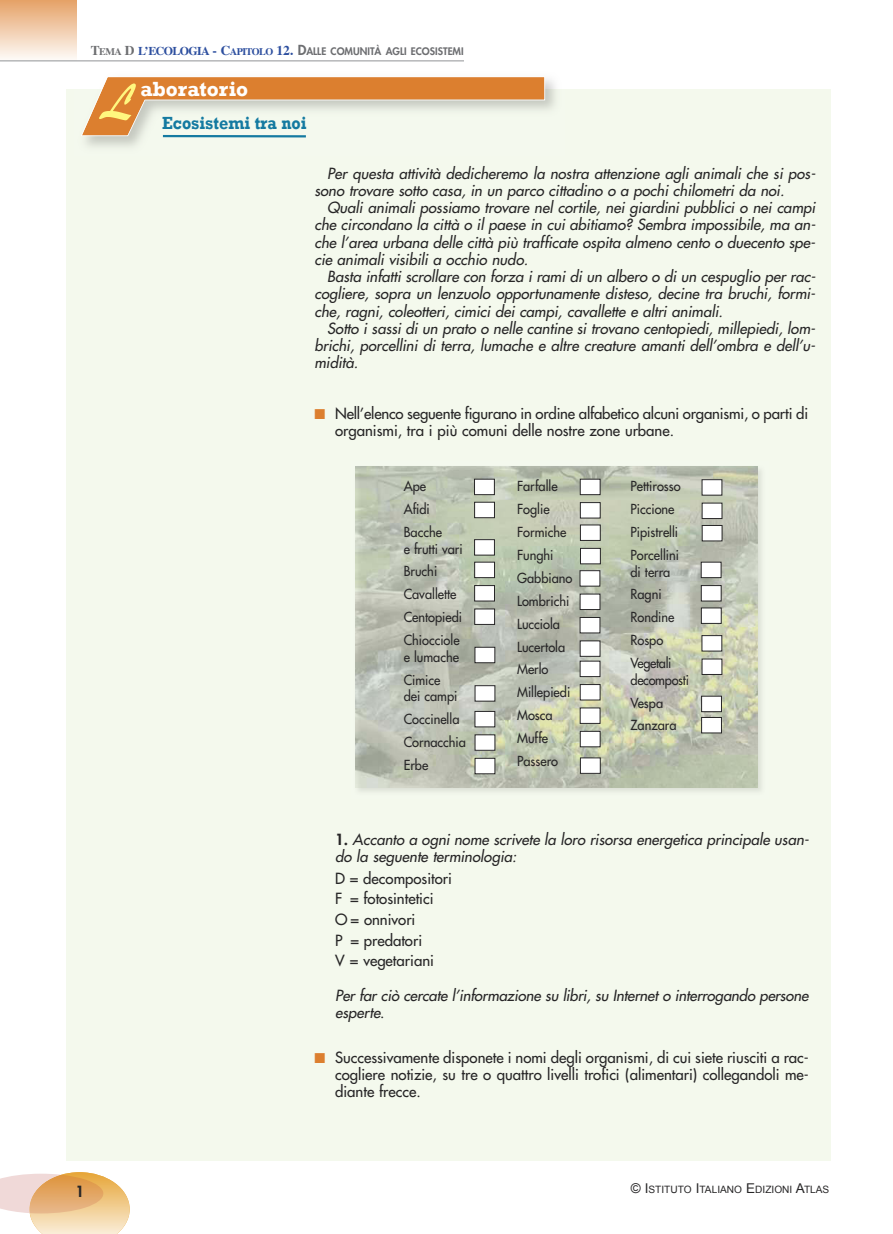
<style>
.page{position:relative;width:893px;height:1234px;background:#fff}
.page>*{position:absolute;margin:0;border:0;box-sizing:border-box;transform-origin:0 0}
.t1{font:54px "Brush Script";color:#fff77f}
.t2{font:700 21px "Rockwell";color:#fff}
.t3{font:700 18px "Rockwell";color:#147aa1;scale:.9 1}
.t4{font:italic 15px/17.2px "Futura";color:#272627}
.t5{font:15px/20.7px "Futura";color:#272627}
.t6{font:800 15px "Futura";color:#272627}
.t7{font:13.5px/23px "Futura";color:#272627;scale:.95 1}
.t8{font:13.5px/23px "Futura";letter-spacing:-.025em;color:#272627;scale:.95 1}
.t9{font:800 10.2px "Futura";color:#6d6e71}
.t10{font:10.2px "Arial";color:#272627}
.s1{font-family:"Times";font-weight:700;font-size:13.5px}
.s2{font-family:"Times";font-weight:700}
.s3{font-family:"Times";font-weight:700;font-size:12px;color:#2d4f9f}
.s4{font-family:"Times";font-weight:700;font-size:13.5px;color:#2d4f9f}
.s5{font-family:"Times";font-weight:700;color:#2d4f9f}
.s6{font-size:13.5px}
.s7{color:#dc7f2f}
.s8{font-weight:800;font-style:normal}
.s9{font-style:normal}
</style>
<div class="page">
<div style="left:66px;top:89px;width:764px;height:1071px;background:#f4f9ed"></div>
<svg style="left:81px;top:77px;width:464px;height:59px"></svg>
<hr style="left:163px;top:135px;width:143px;height:2px;background:#147aa1">
<div style="left:0;top:0;width:77px;height:60px;background:linear-gradient(to bottom,#e5a267,#fdf9f4)"></div>
<hr style="left:0;top:60px;width:464px;height:1px;background:#919396">
<svg style="left:0;top:1172px;width:130px;height:61px"></svg>
<img style="left:30px;top:1174px;width:73px;height:39px">
<img style="left:355px;top:466px;width:407px;height:326px">
<img style="left:356px;top:466px;width:401px;height:320px">
<div style="left:474px;top:479px;width:20px;height:15px;background:#fff"></div>
<div style="left:474px;top:479px;width:21px;height:16px;border:1px solid #272627"></div>
<div style="left:475px;top:502px;width:19px;height:15px;background:#fff"></div>
<div style="left:474px;top:502px;width:21px;height:16px;border:1px solid #272627"></div>
<div style="left:475px;top:539px;width:19px;height:16px;background:#fff"></div>
<div style="left:474px;top:539px;width:21px;height:16px;border:1px solid #272627"></div>
<div style="left:475px;top:562px;width:19px;height:15px;background:#fff"></div>
<div style="left:474px;top:562px;width:21px;height:15px;border:1px solid #272627"></div>
<div style="left:475px;top:585px;width:19px;height:16px;background:#fff"></div>
<div style="left:474px;top:585px;width:21px;height:16px;border:1px solid #272627"></div>
<div style="left:475px;top:609px;width:20px;height:15px;background:#fff"></div>
<div style="left:474px;top:608px;width:21px;height:16px;border:1px solid #272627"></div>
<div style="left:580px;top:479px;width:20px;height:15px;background:#fff"></div>
<div style="left:580px;top:479px;width:20px;height:16px;border:1px solid #272627"></div>
<div style="left:580px;top:502px;width:20px;height:16px;background:#fff"></div>
<div style="left:580px;top:502px;width:20px;height:16px;border:1px solid #272627"></div>
<div style="left:580px;top:525px;width:20px;height:15px;background:#fff"></div>
<div style="left:702px;top:479px;width:20px;height:16px;background:#fff"></div>
<div style="left:702px;top:479px;width:20px;height:16px;border:1px solid #272627"></div>
<div style="left:702px;top:503px;width:20px;height:15px;background:#fff"></div>
<div style="left:702px;top:525px;width:20px;height:16px;background:#fff"></div>
<div style="left:702px;top:525px;width:20px;height:16px;border:1px solid #272627"></div>
<div style="left:701px;top:562px;width:20px;height:15px;background:#fff"></div>
<div style="left:701px;top:585px;width:20px;height:16px;background:#fff"></div>
<div style="left:701px;top:585px;width:20px;height:16px;border:1px solid #272627"></div>
<div style="left:701px;top:608px;width:20px;height:15px;background:#fff"></div>
<div style="left:702px;top:635px;width:20px;height:16px;background:#fff"></div>
<div style="left:702px;top:635px;width:20px;height:16px;border:1px solid #272627"></div>
<div style="left:702px;top:659px;width:20px;height:15px;background:#fff"></div>
<div style="left:702px;top:696px;width:19px;height:15px;background:#fff"></div>
<div style="left:701px;top:695px;width:21px;height:16px;border:1px solid #272627"></div>
<div style="left:702px;top:717px;width:19px;height:15px;background:#fff"></div>
<div style="left:701px;top:717px;width:21px;height:16px;border:1px solid #272627"></div>
<div style="left:580px;top:548px;width:20px;height:15px;background:#fff"></div>
<div style="left:580px;top:548px;width:21px;height:16px;border:1px solid #272627"></div>
<div style="left:580px;top:570px;width:20px;height:16px;background:#fff"></div>
<div style="left:580px;top:570px;width:20px;height:16px;border:1px solid #272627"></div>
<div style="left:580px;top:594px;width:20px;height:15px;background:#fff"></div>
<div style="left:580px;top:617px;width:20px;height:15px;background:#fff"></div>
<div style="left:580px;top:617px;width:20px;height:16px;border:1px solid #272627"></div>
<div style="left:580px;top:640px;width:20px;height:16px;background:#fff"></div>
<div style="left:580px;top:640px;width:20px;height:16px;border:1px solid #272627"></div>
<div style="left:580px;top:661px;width:20px;height:15px;background:#fff"></div>
<div style="left:580px;top:684px;width:20px;height:15px;background:#fff"></div>
<div style="left:580px;top:684px;width:20px;height:16px;border:1px solid #272627"></div>
<div style="left:580px;top:707px;width:20px;height:16px;background:#fff"></div>
<div style="left:580px;top:731px;width:20px;height:15px;background:#fff"></div>
<div style="left:580px;top:731px;width:20px;height:15px;border:1px solid #272627"></div>
<div style="left:580px;top:757px;width:20px;height:16px;background:#fff"></div>
<div style="left:580px;top:757px;width:20px;height:16px;border:1px solid #272627"></div>
<div style="left:475px;top:711px;width:20px;height:15px;background:#fff"></div>
<div style="left:475px;top:711px;width:20px;height:16px;border:1px solid #272627"></div>
<div style="left:475px;top:734px;width:20px;height:16px;background:#fff"></div>
<div style="left:475px;top:734px;width:20px;height:16px;border:1px solid #272627"></div>
<div style="left:475px;top:758px;width:20px;height:15px;background:#fff"></div>
<div style="left:475px;top:758px;width:20px;height:15px;border:1px solid #272627"></div>
<div style="left:475px;top:647px;width:20px;height:15px;background:#fff"></div>
<div style="left:475px;top:647px;width:20px;height:15px;border:1px solid #272627"></div>
<div style="left:475px;top:685px;width:20px;height:16px;background:#fff"></div>
<div style="left:475px;top:685px;width:20px;height:16px;border:1px solid #272627"></div>
<p class="t9" style="left:91px;top:46px;width:374px"><span class="s1">T</span><span class="s2">EMA</span> <span class="s1">D</span> <span class="s3">L’ECOLOGIA</span> <span class="s4">- C</span><span class="s5">APITOLO</span> <span class="s4">12.</span> <span class="s6">D</span>ALLE COMUNITÀ AGLI ECOSISTEMI</p>
<h2 class="t2" style="left:141px;top:76px;width:109px">aboratorio</h2>
<h1 class="t1" style="left:102px;top:71px;width:38px">L</h1>
<p class="t3" style="left:162px;top:112px;width:162px">Ecosistemi tra noi</p>
<p class="t4" style="left:314px;top:165px;width:502px;text-indent:13px">Per questa attività dedicheremo la nostra attenzione agli animali che si pos&shy;sono trovare sotto casa, in un parco cittadino o a pochi chilometri da noi.</p>
<p class="t4" style="left:314px;top:200px;width:502px;text-align:justify;text-indent:13px">Quali animali possiamo trovare nel cortile, nei giardini pubblici o nei campi che circondano la città o il paese in cui abitiamo? Sembra impossibile, ma an&shy;che l’area urbana delle città più trafficate ospita almeno cento o duecento spe&shy;cie animali visibili a occhio nudo.</p>
<p class="t4" style="left:314px;top:269px;width:502px;text-align:justify;text-indent:13px">Basta infatti scrollare con forza i rami di un albero o di un cespuglio per rac&shy;cogliere, sopra un lenzuolo opportunamente disteso, decine tra bruchi, formi&shy;che, ragni, coleotteri, cimici dei campi, cavallette e altri animali.</p>
<p class="t4" style="left:314px;top:321px;width:502px;text-align:justify;text-indent:13px">Sotto i sassi di un prato o nelle cantine si trovano centopiedi, millepiedi, lom&shy;brichi, porcellini di terra, lumache e altre creature amanti dell’ombra e dell’u&shy;midità.</p>
<p class="t5" style="left:335px;top:405px;width:475px;line-height:17.2px;text-indent:-21px"><span class="s7">■</span> Nell’elenco seguente figurano in ordine alfabetico alcuni organismi, o parti di organismi, tra i più comuni delle nostre zone urbane.</p>
<p class="t7" style="left:404px;top:475px;width:42px">Ape<br>Afidi<br>Bacche</p>
<p class="t7" style="left:404px;top:538px;width:64px">e frutti vari<br>Bruchi<br>Cavallette<br>Centopiedi<br>Chiocciole</p>
<p class="t7" style="left:404px;top:646px;width:60px">e lumache<br>Cimice</p>
<p class="t7" style="left:404px;top:685px;width:67px">dei campi<br>Coccinella<br>Cornacchia<br>Erbe</p>
<p class="t7" style="left:517px;top:475px;width:60px">Farfalle<br>Foglie<br>Formiche<br>Funghi<br>Gabbiano<br>Lombrichi<br>Lucciola<br>Lucertola<br>Merlo<br>Millepiedi<br>Mosca<br>Muffe<br>Passero</p>
<p class="t7" style="left:630px;top:475px;width:54px">Pettirosso<br>Piccione<br>Pipistrelli<br>Porcellini</p>
<p class="t7" style="left:630px;top:561px;width:48px">di terra<br>Ragni<br>Rondine<br>Rospo<br>Vegetali</p>
<p class="t8" style="left:630px;top:669px;width:63px">decomposti<br>Vespa<br>Zanzara</p>
<p class="t4" style="left:335px;top:831px;width:475px"><span class="s8">1.</span> Accanto a ogni nome scrivete la loro risorsa energetica principale usan&shy;do la seguente terminologia:</p>
<p class="t5" style="left:335px;top:868px;width:118px">D = decompositori<br>F = fotosintetici<br>O = onnivori<br>P = predatori<br>V = vegetariani</p>
<p class="t4" style="left:335px;top:987px;width:475px">Per far ciò cercate l’informazione su libri, su Internet o interrogando persone esperte<span class="s9">.</span></p>
<p class="t5" style="left:335px;top:1049px;width:475px;line-height:17.2px;text-align:justify;text-indent:-21px"><span class="s7">■</span> Successivamente disponete i nomi degli organismi, di cui siete riusciti a rac&shy;cogliere notizie, su tre o quattro livelli trofici (alimentari) collegandoli me&shy;diante frecce.</p>
<p class="t6" style="left:75px;top:1184px;width:10px">1</p>
<p class="t10" style="left:631px;top:1182px;width:200px"><span class="s6">© I</span>STITUTO <span class="s6">I</span>TALIANO <span class="s6">E</span>DIZIONI <span class="s6">A</span>TLAS</p>
</div>
